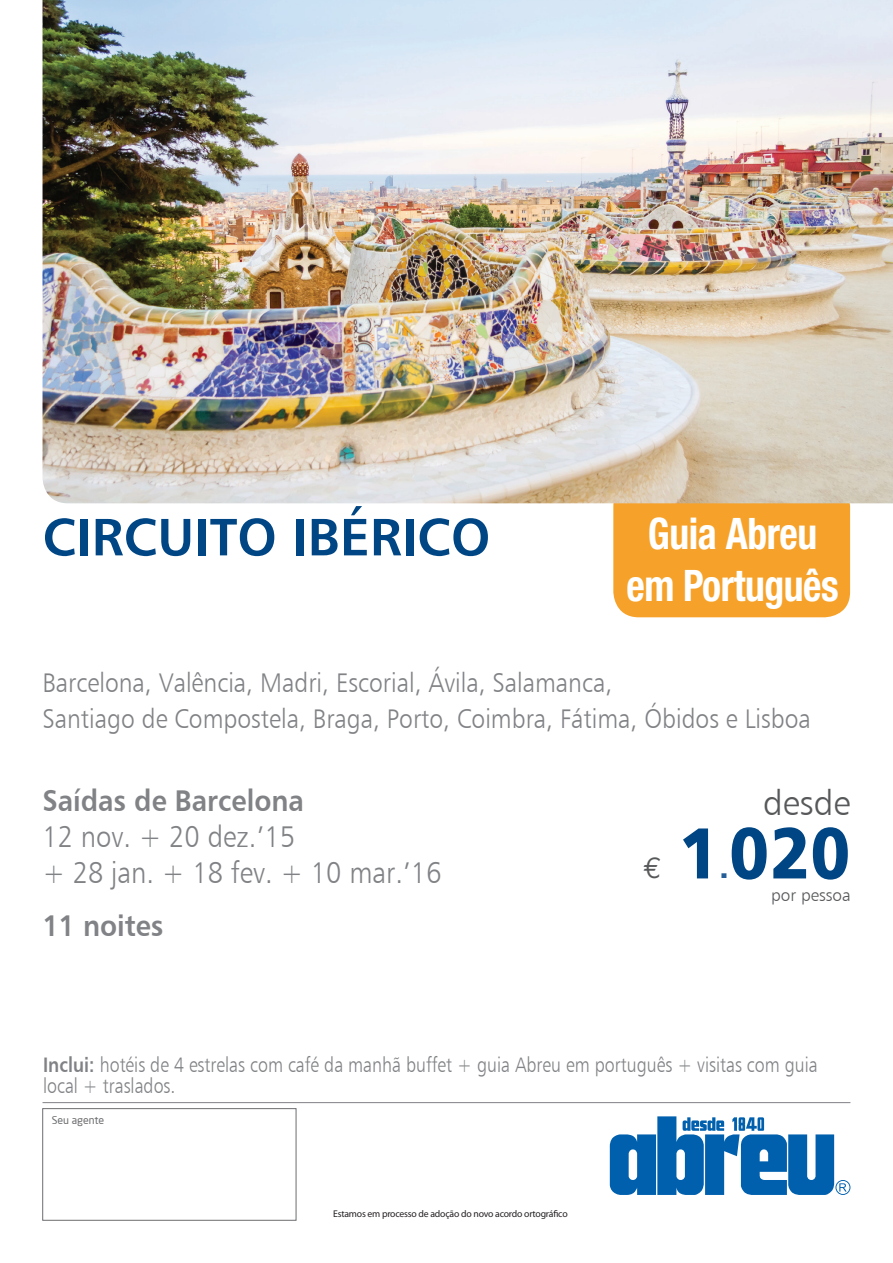
<style>
.page{position:relative;width:893px;height:1263px;background:#fff}
.page>*{position:absolute;margin:0;border:0;box-sizing:border-box;transform-origin:0 0}
.t1{font:72px "Humanist 777 BT Black B";color:#004684;scale:.91 1}
.t2{font:52.5px "Humanist 777 BT Bold B";color:#004684}
.t3{font:700 condensed 43.5px/52.2px "Helvetica Neue";letter-spacing:-.01em;color:#fff;text-align:center;scale:.91 1}
.t4{font:34.95px "Humanist 777 BT Light B";color:#57585a}
.t5{font:30px/36px "Humanist 777 BT Light B";color:#808285;scale:.91 1}
.t6{font:30px "Humanist 777 BT Bold B";color:#808285;scale:.91 1}
.t7{font:30px "Euro Mono";color:#57585a}
.t8{font:30px "Humanist 777 BT Black B";color:#255d97}
.t9{font:27px/36px "Humanist 777 BT Light B";color:#808285;scale:.91 1}
.t10{font:21px/21px "Humanist 777 BT Light B";color:#808285;scale:.85 1}
.t11{font:17.1px "Humanist 777 BT Light B";color:#57585a}
.t12{font:10.5px "Neo Sans";color:#6c6d70}
.t13{font:9.75px "Myriad Pro";letter-spacing:-.02em;color:#231f20}
.s1{font-family:"Humanist 777 BT Bold B"}
</style>
<div class="page">
<hr style="left:43px;top:1102px;width:807px;height:1px;background:#808285">
<div style="left:43px;top:1108px;width:253px;height:112px;border:1px solid #6c6d70"></div>
<div style="left:613px;top:481px;width:237px;height:136px;background:#f6a22a;border-radius:26px"></div>
<img style="left:43px;top:0;width:850px;height:503px">
<svg style="left:610px;top:1116px;width:240px;height:79px"></svg>
<h2 class="t2" style="left:43px;top:504px;width:449px">CIRCUITO IBÉRICO</h2>
<h3 class="t3" style="left:626px;top:506px;width:235px">Guia Abreu em Português</h3>
<p class="t9" style="left:43px;top:664px;width:846px">Barcelona, Valência, Madri, Escorial, Ávila, Salamanca,<br>Santiago de Compostela, Braga, Porto, Coimbra, Fátima, Óbidos e Lisboa</p>
<p class="t6" style="left:42px;top:782px;width:289px">Saídas de Barcelona</p>
<p class="t5" style="left:42px;top:818px;width:440px">12 nov. + 20 dez.’15<br>+ 28 jan. + 18 fev. + 10 mar.’16</p>
<p class="t6" style="left:42px;top:907px;width:135px">11 noites</p>
<p class="t7" style="left:643px;top:850px;width:20px">€</p>
<p class="t4" style="left:763px;top:782px;width:89px">desde</p>
<h1 class="t1" style="left:679px;top:807px;width:190px">1020</h1>
<p class="t8" style="left:719px;top:849px;width:11px">.</p>
<p class="t11" style="left:771px;top:884px;width:81px">por pessoa</p>
<p class="t10" style="left:43px;top:1054px;width:913px"><span class="s1">Inclui:</span> hotéis de 4 estrelas com café da manhã buffet + guia Abreu em português + visitas com guia local + traslados.</p>
<p class="t12" style="left:52px;top:1114px;width:54px">Seu agente</p>
<p class="t13" style="left:333px;top:1208px;width:236px">Estamos em processo de adoção do novo acordo ortográfico</p>
</div>
